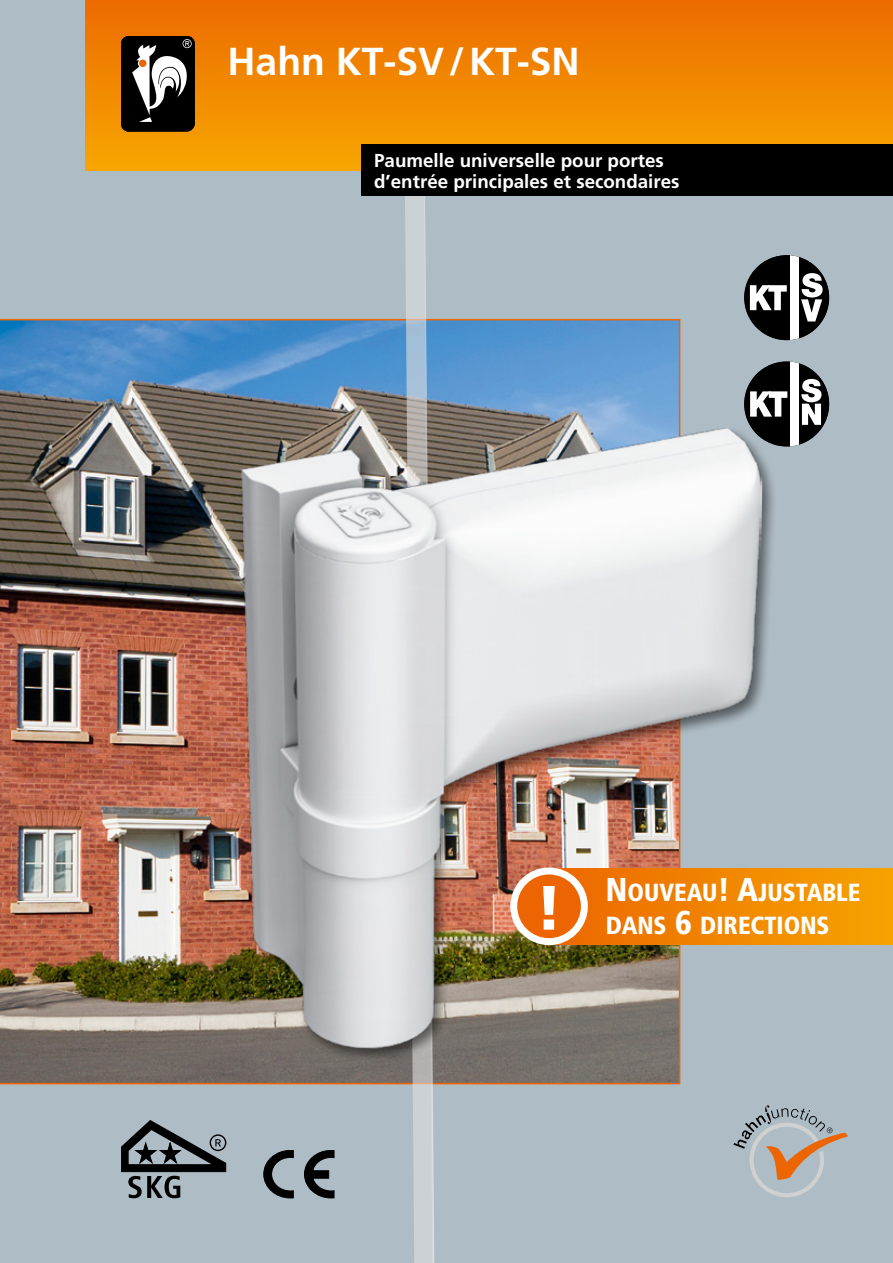
<style>
.page{position:relative;width:893px;height:1263px;background:#aebcc5}
.page>*{position:absolute;margin:0;border:0;box-sizing:border-box;transform-origin:0 0}
.t1{font:900 62.55px "Frutiger";color:#fff}
.t2{font:700 39px "Frutiger";color:#fff}
.t3{font:900 condensed 24.75px/33px "Frutiger";color:#fff}
.t4{font:700 18.75px/21px "Frutiger";color:#fff}
.s1{font-size:33px}
</style>
<div class="page">
<div style="left:85px;top:0;width:808px;height:170px;background:linear-gradient(to bottom,#ef6c00,#f1a100)"></div>
<div style="left:121px;top:36px;width:73px;height:95px;background:#000;border-radius:8px"></div>
<div style="left:121px;top:36px;width:74px;height:95px;border:1px solid #000;border-radius:8px"></div>
<svg style="left:132px;top:39px;width:61px;height:83px"></svg>
<img style="left:0;top:319px;width:680px;height:765px">
<div style="left:744px;top:255px;width:85px;height:85px;background:#000;border-radius:50%"></div>
<div style="left:790px;top:255px;width:8px;height:85px;background:#fff"></div>
<svg style="left:750px;top:285px;width:37px;height:25px"></svg>
<svg style="left:801px;top:273px;width:22px;height:48px"></svg>
<div style="left:744px;top:361px;width:85px;height:85px;background:#000;border-radius:50%"></div>
<div style="left:790px;top:361px;width:9px;height:85px;background:#fff"></div>
<svg style="left:750px;top:391px;width:37px;height:26px"></svg>
<svg style="left:801px;top:379px;width:20px;height:46px"></svg>
<img style="left:405px;top:196px;width:29px;height:1067px">
<div style="left:238px;top:426px;width:540px;height:638px;background:#000;opacity:.5"></div>
<img style="left:231px;top:420px;width:532px;height:635px">
<div style="left:361px;top:145px;width:532px;height:51px;background:#000"></div>
<svg style="left:121px;top:1120px;width:105px;height:78px"></svg>
<div style="left:210px;top:1134px;width:16px;height:17px;border:1px solid #000;border-radius:50%"></div>
<svg style="left:264px;top:1150px;width:30px;height:48px"></svg>
<svg style="left:304px;top:1150px;width:30px;height:48px"></svg>
<svg style="left:733px;top:1105px;width:115px;height:92px"></svg>
<div style="left:544px;top:868px;width:349px;height:76px;background:linear-gradient(to right,#ed6f0e,#f6a000)"></div>
<div style="left:514px;top:871px;width:70px;height:71px;background:#ec6502;border-radius:50%"></div>
<div style="left:510px;top:867px;width:78px;height:78px;border:7px solid #fff;border-radius:50%"></div>
<p class="t2" style="left:227px;top:39px;width:354px">Hahn KT-SV/KT-SN</p>
<p class="t4" style="left:374px;top:150px;width:307px">Paumelle universelle pour portes d’entrée principales et secondaires</p>
<p class="t1" style="left:535px;top:870px;width:29px">!</p>
<p class="t3" style="left:606px;top:875px;width:256px"><span class="s1">N</span>OUVEAU<span class="s1">! A</span>JUSTABLE<br>DANS <span class="s1">6</span> DIRECTIONS</p>
</div>
